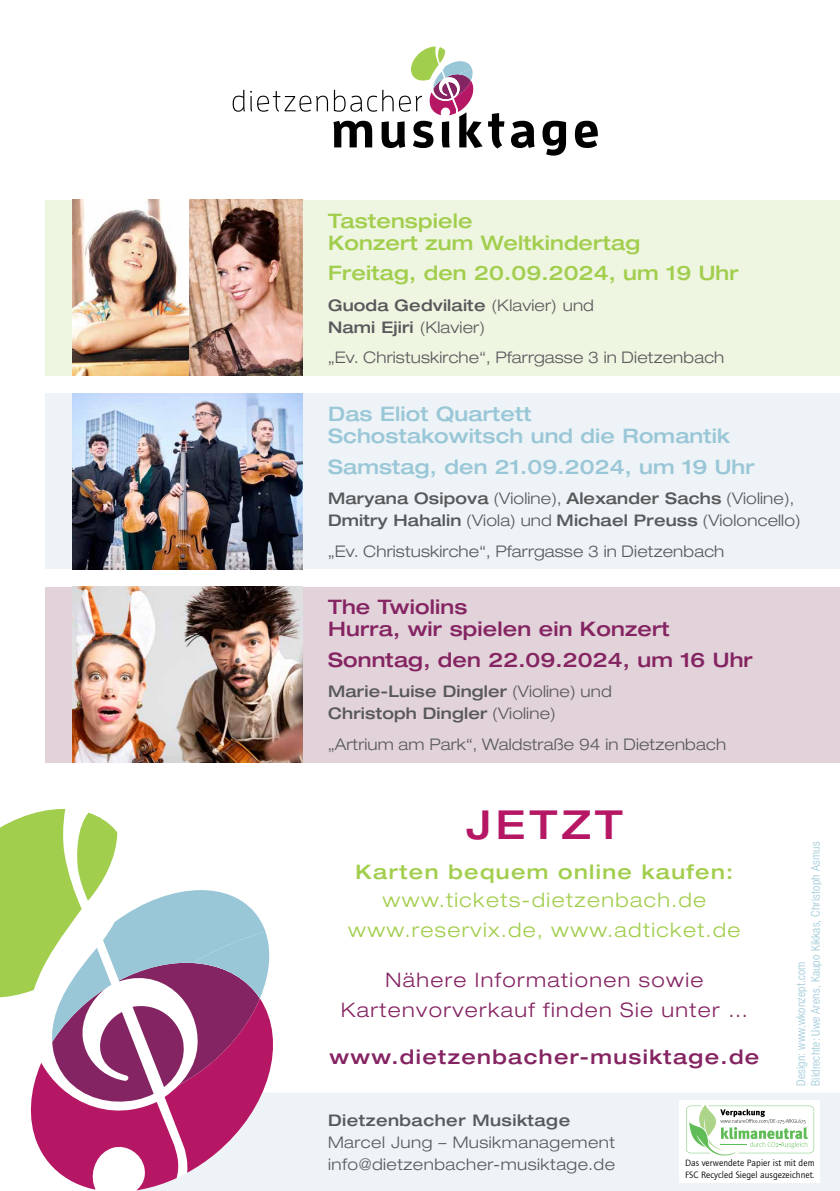
<style>
.page{position:relative;width:840px;height:1191px;background:#fff}
.page>*{position:absolute;margin:0;border:0;box-sizing:border-box;transform-origin:0 0}
.t1{font:500 expanded 40px "Helvetica Neue";letter-spacing:.11em;color:#b61765}
.t2{font:500 expanded 20px/22px "Helvetica Neue";letter-spacing:.01em;color:#99c7d7}
.t3{font:500 expanded 20px/22px "Helvetica Neue";letter-spacing:.01em;color:#852462}
.t4{font:500 expanded 20px/22px "Helvetica Neue";letter-spacing:.01em;color:#a2ce4d}
.t5{font:300 expanded 20px/30px "Helvetica Neue";letter-spacing:.07em;color:#a2ce4d;text-align:center}
.t6{font:300 expanded 20px/30px "Helvetica Neue";letter-spacing:.07em;color:#852462;text-align:center}
.t7{font:500 expanded 20px "Helvetica Neue";letter-spacing:.07em;color:#852462}
.t8{font:500 expanded 20px "Helvetica Neue";letter-spacing:.07em;color:#a2ce4d}
.t9{font:500 expanded 16px/22px "Helvetica Neue";letter-spacing:.01em;color:#58595b}
.t10{font:300 expanded 16px "Helvetica Neue";letter-spacing:.01em;color:#58595b}
.t11{font:300 expanded 16px/22px "Helvetica Neue";letter-spacing:.03em;color:#58595b}
.t12{font:500 expanded 16px "Helvetica Neue";letter-spacing:.03em;color:#58595b}
.t13{font:300 condensed 12px/14.4px "Helvetica Neue";letter-spacing:.02em;color:#99c7d7}
.t14{font:9.4px/12px "Quay Sans ITC Std";letter-spacing:.01em;color:#000}
.s1{font-weight:300}
</style>
<div class="page">
<div style="left:45px;top:200px;width:794px;height:176px;background:#eef5e1"></div>
<img style="left:73px;top:200px;width:229px;height:176px">
<div style="left:45px;top:393px;width:794px;height:176px;background:#edf3f6"></div>
<img style="left:73px;top:393px;width:229px;height:176px">
<div style="left:45px;top:586px;width:794px;height:176px;background:#e2d2d9"></div>
<img style="left:73px;top:586px;width:229px;height:176px">
<svg style="left:488px;top:113px;width:16px;height:35px"></svg>
<svg style="left:511px;top:121px;width:23px;height:27px"></svg>
<svg style="left:542px;top:121px;width:23px;height:35px"></svg>
<svg style="left:574px;top:121px;width:23px;height:27px"></svg>
<svg style="left:232px;top:46px;width:250px;height:102px"></svg>
<div style="left:136px;top:1093px;width:703px;height:98px;background:#edf3f6"></div>
<svg style="left:0;top:809px;width:288px;height:381px"></svg>
<div style="left:679px;top:1100px;width:140px;height:82px;background:#fff"></div>
<svg style="left:686px;top:1104px;width:127px;height:51px"></svg>
<p class="t4" style="left:328px;top:209px;width:313px">Tastenspiele<br>Konzert zum Weltkindertag</p>
<p class="t4" style="left:328px;top:262px;width:412px">Freitag, den 20.09.2024, um 19 Uhr</p>
<p class="t9" style="left:328px;top:294px;width:267px">Guoda Gedvilaite <span class="s1">(Klavier) und<br></span>Nami Ejiri <span class="s1">(Klavier)</span></p>
<p class="t10" style="left:328px;top:348px;width:397px">„Ev. Christuskirche“, Pfarrgasse 3 in Dietzenbach</p>
<p class="t2" style="left:328px;top:402px;width:403px">Das Eliot Quartett<br>Schostakowitsch und die Romantik</p>
<p class="t2" style="left:328px;top:455px;width:428px">Samstag, den 21.09.2024, um 19 Uhr</p>
<p class="t9" style="left:328px;top:487px;width:474px">Maryana Osipova <span class="s1">(Violine),</span> Alexander Sachs <span class="s1">(Violine),<br></span>Dmitry Hahalin <span class="s1">(Viola) und</span> Michael Preuss <span class="s1">(Violoncello)</span></p>
<p class="t10" style="left:328px;top:541px;width:397px">„Ev. Christuskirche“, Pfarrgasse 3 in Dietzenbach</p>
<p class="t3" style="left:328px;top:596px;width:343px">The Twiolins<br>Hurra, wir spielen ein Konzert</p>
<p class="t3" style="left:328px;top:648px;width:426px">Sonntag, den 22.09.2024, um 16 Uhr</p>
<p class="t9" style="left:328px;top:680px;width:285px">Marie-Luise Dingler <span class="s1">(Violine) und<br></span>Christoph Dingler <span class="s1">(Violine)</span></p>
<p class="t10" style="left:328px;top:734px;width:399px">„Artrium am Park“, Waldstraße 94 in Dietzenbach</p>
<h1 class="t1" style="left:466px;top:800px;width:158px">JETZT</h1>
<p class="t8" style="left:355px;top:859px;width:379px">Karten bequem online kaufen:</p>
<p class="t5" style="left:348px;top:884px;width:393px">www.tickets-dietzenbach.de www.reservix.de, www.adticket.de</p>
<p class="t6" style="left:340px;top:965px;width:408px">Nähere Informationen sowie<br>Kartenvorverkauf finden Sie unter …</p>
<p class="t7" style="left:329px;top:1045px;width:431px">www.dietzenbacher-musiktage.de</p>
<p class="t13" style="left:793px;top:1086px;width:246px;rotate:-90deg">Design: www.wkonzept.com<br>Bildrechte: Uwe Arens, Kaupo Kikkas, Christoph Asmus</p>
<p class="t12" style="left:328px;top:1110px;width:243px">Dietzenbacher Musiktage</p>
<p class="t11" style="left:328px;top:1130px;width:288px">Marcel Jung – Musikmanagement info@dietzenbacher-musiktage.de</p>
<p class="t14" style="left:684px;top:1157px;width:131px">Das verwendete Papier ist mit dem<br>FSC Recycled Siegel ausgezeichnet.</p>
</div>
